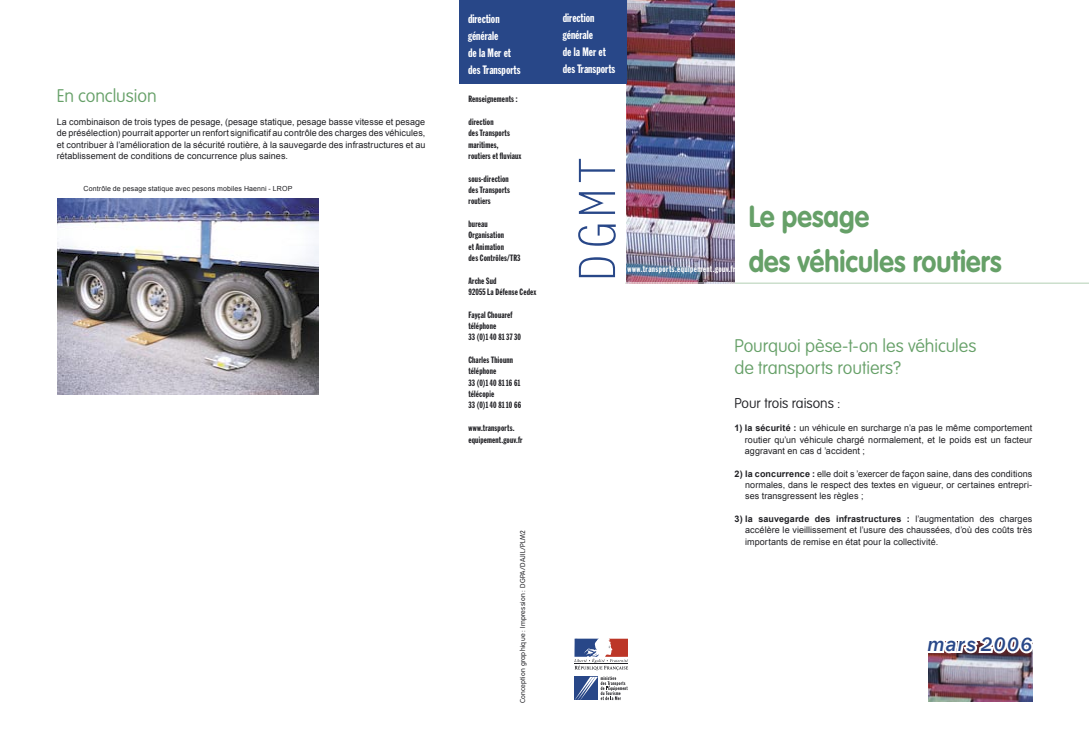
<style>
.page{position:relative;width:1089px;height:729px;background:#fff}
.page>*{position:absolute;margin:0;border:0;box-sizing:border-box;transform-origin:0 0}
.t1{font:50.1px "Letter Gothic";color:#284788}
.t2{font:700 30px "VAG Rounded";letter-spacing:.005em;color:#66a068;scale:.9 1}
.t3{font:italic 500 20px "Franklin Gothic";letter-spacing:.075em;color:#284788}
.t4{font:100 18px/22.7px "VAG Rounded";letter-spacing:-.005em;color:#66a068}
.t5{font:100 14px "VAG Rounded";color:#202024}
.t6{font:12px/17px "Franklin Gothic Extra Cond";color:#fff}
.t7{font:9px/11.3px "Arial";letter-spacing:.005em;color:#202024;text-align:justify}
.t8{font:9px/11.3px "Franklin Gothic Extra Cond";letter-spacing:.02em;color:#202024}
.t9{font:9px "Franklin Gothic Extra Cond";letter-spacing:.05em;color:#fff}
.t10{font:7px "Arial";letter-spacing:.015em;color:#202024}
.t11{font:300 7px "VAG Rounded";letter-spacing:.04em;color:#202024}
.s1{font-weight:700}
</style>
<div class="page">
<img style="left:626px;top:0;width:108px;height:283px">
<div style="left:460px;top:0;width:167px;height:84px;background:#284788"></div>
<hr style="left:734px;top:282px;width:355px;height:1px;background:#b2cfb3">
<svg style="left:574px;top:638px;width:54px;height:32px"></svg>
<svg style="left:574px;top:676px;width:53px;height:24px"></svg>
<img style="left:928px;top:682px;width:104px;height:19px">
<img style="left:928px;top:641px;width:105px;height:41px">
<img style="left:58px;top:198px;width:260px;height:197px">
<h3 class="t4" style="left:57px;top:85px;width:101px">En conclusion</h3>
<p class="t7" style="left:57px;top:116px;width:370px">La combinaison de trois types de pesage, (pesage statique, pesage basse vitesse et pesage de présélection) pourrait apporter un renfort significatif au contrôle des charges des véhicules, et contribuer à l’amélioration de la sécurité routière, à la sauvegarde des infrastructures et au rétablissement de conditions de concurrence plus saines.</p>
<p class="t10" style="left:84px;top:184px;width:210px">Contrôle de pesage statique avec pesons mobiles Haenni - LROP</p>
<h3 class="t6" style="left:468px;top:10px;width:54px">direction générale<br>de la Mer et des Transports</h3>
<p class="t8" style="left:468px;top:93px;width:51px">Renseignements :</p>
<p class="t8" style="left:468px;top:116px;width:54px">direction<br>des Transports maritimes, routiers et fluviaux</p>
<p class="t8" style="left:468px;top:173px;width:43px">sous-direction des Transports routiers</p>
<p class="t8" style="left:468px;top:218px;width:53px">bureau<br>Organisation<br>et Animation<br>des Contrôles/TR3</p>
<p class="t8" style="left:468px;top:275px;width:69px">Arche Sud<br>92055 La Défense Cedex</p>
<p class="t8" style="left:468px;top:309px;width:54px">Fayçal Chouaref téléphone<br>33 (0)1 40 81 37 30</p>
<p class="t8" style="left:468px;top:354px;width:54px">Charles Thiounn téléphone<br>33 (0)1 40 81 16 61 télécopie<br>33 (0)1 40 81 10 66</p>
<p class="t8" style="left:468px;top:422px;width:56px">www.transports. equipement.gouv.fr</p>
<p class="t11" style="left:518px;top:703px;width:175px;rotate:-90deg">Conception graphique : Impression : DGPA/DAJIL/PLM2</p>
<h3 class="t6" style="left:563px;top:9px;width:54px">direction générale<br>de la Mer et des Transports</h3>
<h1 class="t1" style="left:567px;top:283px;width:129px;rotate:-90deg">DGMT</h1>
<p class="t9" style="left:627px;top:264px;width:110px">www.transports.equipement.gouv.fr</p>
<h2 class="t2" style="left:748px;top:199px;width:135px">Le pesage</h2>
<h2 class="t2" style="left:748px;top:244px;width:282px">des véhicules routiers</h2>
<h3 class="t4" style="left:734px;top:334px;width:243px">Pourquoi pèse-t-on les véhicules de transports routiers?</h3>
<h3 class="t5" style="left:734px;top:395px;width:108px">Pour trois raisons :</h3>
<p class="t7" style="left:745px;top:422px;width:289px;text-indent:-10px"><span class="s1">1) la sécurité :</span> un véhicule en surcharge n’a pas le même comportement routier qu’un véhicule chargé normalement, et le poids est un facteur aggravant en cas d ’accident ;</p>
<p class="t7" style="left:745px;top:468px;width:288px;text-indent:-11px"><span class="s1">2) la concurrence :</span> elle doit s ’exercer de façon saine, dans des conditions normales, dans le respect des textes en vigueur, or certaines entrepri&shy;ses transgressent les règles ;</p>
<p class="t7" style="left:745px;top:513px;width:288px;text-indent:-11px"><span class="s1">3) la sauvegarde des infrastructures :</span> l’augmentation des charges accélère le vieillissement et l’usure des chaussées, d’où des coûts très importants de remise en état pour la collectivité.</p>
<h3 class="t3" style="left:927px;top:632px;width:106px">mars 2006</h3>
</div>
